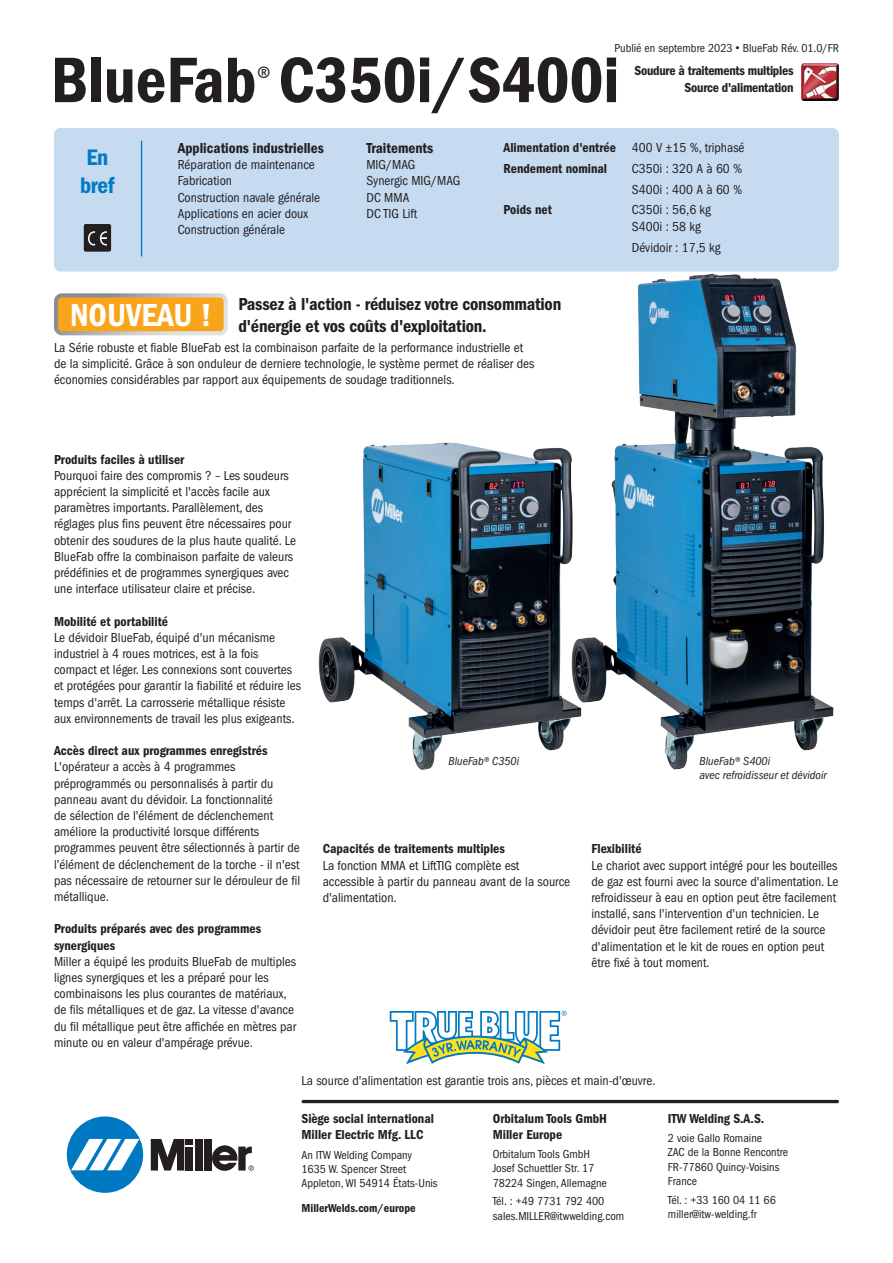
<style>
.page{position:relative;width:893px;height:1263px;background:#fff}
.page>*{position:absolute;margin:0;border:0;box-sizing:border-box;transform-origin:0 0}
.t1{font:66.45px "ITC Franklin Gothic Std Dm Cd";color:#231f20}
.t2{font:33px "ITC Franklin Gothic Std Dm Cd";color:#fff}
.t3{font:condensed 28.95px "ITC Franklin Gothic Std";color:#231f20}
.t4{font:23.25px/27.9px "ITC Franklin Gothic Std Dm Cd";letter-spacing:-.02em;color:#007ac2}
.t5{font:18px/21.6px "ITC Franklin Gothic Std Dm Cd";letter-spacing:-.01em;color:#231f20}
.t6{font:15px "ITC Franklin Gothic Std Dm Cd";color:#231f20}
.t7{font:condensed 13.5px/16.2px "ITC Franklin Gothic Std";color:#231f20}
.t8{font:13.5px/16.2px "ITC Franklin Gothic Std Dm Cd";color:#231f20}
.t9{font:13.5px/16.2px "ITC Franklin Gothic Std Dm Cd";letter-spacing:-.02em;color:#231f20;text-align:right}
.t10{font:condensed 12px/14.4px "ITC Franklin Gothic Std";color:#231f20}
.t11{font:italic condensed 12px/14.4px "ITC Franklin Gothic Std";color:#231f20}
.t12{font:12px "ITC Franklin Gothic Std Dm Cd";color:#231f20}
.s1{font-family:"Arial";font-stretch:normal}
.s2{font-family:"ITC Franklin Gothic Std";font-stretch:condensed}
</style>
<div class="page">
<svg style="left:390px;top:1011px;width:177px;height:53px"></svg>
<div style="left:67px;top:1116px;width:76px;height:77px;background:#0079c2;border-radius:50%"></div>
<svg style="left:71px;top:1139px;width:68px;height:31px"></svg>
<div style="left:195px;top:1139px;width:7px;height:31px;background:#231f20"></div>
<div style="left:204px;top:1139px;width:7px;height:31px;background:#231f20"></div>
<svg style="left:151px;top:1139px;width:42px;height:31px"></svg>
<svg style="left:212px;top:1145px;width:42px;height:26px"></svg>
<hr style="left:301px;top:1100px;width:538px;height:3px;background:#231f20;border-radius:2px">
<img style="left:318px;top:442px;width:248px;height:328px">
<div style="left:54px;top:128px;width:785px;height:143px;background:#c6daf0;border-radius:6px"></div>
<hr style="left:141px;top:141px;width:1px;height:115px;background:#007ac2">
<svg style="left:84px;top:224px;width:27px;height:28px"></svg>
<div style="left:56px;top:295px;width:170px;height:38px;background:#f9a51b;border-radius:6px"></div>
<div style="left:54px;top:293px;width:174px;height:42px;border:4px solid #fff;border-radius:6px"></div>
<img style="left:566px;top:267px;width:273px;height:503px">
<img style="left:801px;top:63px;width:38px;height:38px">
<p class="t10" style="left:614px;top:41px;width:226px">Publié en septembre 2023 <span class="s1">•</span> BlueFab Rév. 01.0/FR</p>
<h1 class="t1" style="left:51px;top:42px;width:570px">BlueFab C350i/S400i</h1>
<p class="t9" style="left:635px;top:63px;width:160px">Soudure à traitements multiples<br>Source d'alimentation</p>
<h3 class="t3" style="left:256px;top:60px;width:16px">®</h3>
<h3 class="t4" style="left:80px;top:144px;width:36px">En bref</h3>
<p class="t6" style="left:178px;top:139px;width:148px">Applications industrielles</p>
<p class="t7" style="left:178px;top:157px;width:144px">Réparation de maintenance<br>Fabrication<br>Construction navale générale<br>Applications en acier doux<br>Construction générale</p>
<p class="t6" style="left:366px;top:139px;width:68px">Traitements</p>
<p class="t7" style="left:366px;top:157px;width:95px">MIG/MAG<br>Synergic MIG/MAG<br>DC MMA<br>DC TIG Lift</p>
<p class="t8" style="left:503px;top:137px;width:243px;line-height:21.1px">Alimentation d'entrée <span class="s2">400 V ±15 %, triphasé<br></span>Rendement nominal</p>
<p class="t7" style="left:632px;top:158px;width:112px;line-height:21px">C350i : 320 A à 60 %<br>S400i : 400 A à 60 %</p>
<p class="t8" style="left:503px;top:202px;width:50px">Poids net</p>
<p class="t7" style="left:632px;top:201px;width:80px;line-height:16.8px">C350i : 56,6 kg<br>S400i : 58 kg</p>
<p class="t7" style="left:632px;top:240px;width:90px">Dévidoir : 17,5 kg</p>
<h3 class="t5" style="left:238px;top:293px;width:324px">Passez à l'action - réduisez votre consommation d'énergie et vos coûts d'exploitation.</h3>
<p class="t7" style="left:54px;top:340px;width:482px">La Série robuste et fiable BlueFab est la combinaison parfaite de la performance industrielle et de la simplicité. Grâce à son onduleur de derniere technologie, le système permet de réaliser des économies considérables par rapport aux équipements de soudage traditionnels.</p>
<h2 class="t2" style="left:70px;top:296px;width:143px">NOUVEAU !</h2>
<p class="t8" style="left:54px;top:451px;width:132px">Produits faciles à utiliser</p>
<p class="t7" style="left:54px;top:467px;width:244px">Pourquoi faire des compromis ? – Les soudeurs apprécient la simplicité et l'accès facile aux paramètres importants. Parallèlement, des réglages plus fins peuvent être nécessaires pour obtenir des soudures de la plus haute qualité. Le BlueFab offre la combinaison parfaite de valeurs prédéfinies et de programmes synergiques avec une interface utilisateur claire et précise.</p>
<p class="t8" style="left:54px;top:613px;width:116px">Mobilité et portabilité</p>
<p class="t7" style="left:54px;top:629px;width:249px">Le dévidoir BlueFab, équipé d'un mécanisme industriel à 4 roues motrices, est à la fois compact et léger. Les connexions sont couvertes et protégées pour garantir la fiabilité et réduire les temps d'arrêt. La carrosserie métallique résiste aux environnements de travail les plus exigeants.</p>
<p class="t8" style="left:54px;top:743px;width:215px">Accès direct aux programmes enregistrés</p>
<p class="t7" style="left:54px;top:759px;width:248px">L'opérateur a accès à 4 programmes préprogrammés ou personnalisés à partir du panneau avant du dévidoir. La fonctionnalité<br>de sélection de l'élément de déclenchement améliore la productivité lorsque différents programmes peuvent être sélectionnés à partir de l’élément de déclenchement de la torche - il n'est pas nécessaire de retourner sur le dérouleur de fil métallique.</p>
<p class="t8" style="left:54px;top:921px;width:209px">Produits préparés avec des programmes synergiques</p>
<p class="t7" style="left:54px;top:953px;width:244px">Miller a équipé les produits BlueFab de multiples lignes synergiques et les a préparé pour les combinaisons les plus courantes de matériaux, de fils métalliques et de gaz. La vitesse d'avance du fil métallique peut être affichée en mètres par minute ou en valeur d'ampérage prévue.</p>
<p class="t11" style="left:449px;top:754px;width:72px">BlueFab® C350i</p>
<p class="t11" style="left:700px;top:754px;width:129px">BlueFab® S400i<br>avec refroidisseur et dévidoir</p>
<p class="t8" style="left:323px;top:841px;width:184px">Capacités de traitements multiples</p>
<p class="t7" style="left:323px;top:857px;width:249px">La fonction MMA et LiftTIG complète est accessible à partir du panneau avant de la source d'alimentation.</p>
<p class="t8" style="left:591px;top:841px;width:52px">Flexibilité</p>
<p class="t7" style="left:591px;top:857px;width:248px">Le chariot avec support intégré pour les bouteilles de gaz est fourni avec la source d'alimentation. Le refroidisseur à eau en option peut être facilement installé, sans l'intervention d'un technicien. Le dévidoir peut être facilement retiré de la source d'alimentation et le kit de roues en option peut être fixé à tout moment.</p>
<p class="t7" style="left:301px;top:1072px;width:356px">La source d'alimentation est garantie trois ans, pièces et main-d'œuvre.</p>
<p class="t8" style="left:301px;top:1110px;width:134px">Siège social international<br>Miller Electric Mfg. LLC</p>
<p class="t10" style="left:301px;top:1147px;width:138px">An ITW Welding Company<br>1635 W. Spencer Street<br>Appleton, WI 54914 États-Unis</p>
<p class="t12" style="left:301px;top:1201px;width:116px">MillerWelds.com/europe</p>
<p class="t8" style="left:493px;top:1110px;width:116px">Orbitalum Tools GmbH<br>Miller Europe</p>
<p class="t10" style="left:493px;top:1147px;width:116px">Orbitalum Tools GmbH<br>Josef Schuettler Str. 17<br>78224 Singen, Allemagne</p>
<p class="t10" style="left:493px;top:1194px;width:133px">Tél. : +49 7731 792 400 sales.MILLER@itwwelding.com</p>
<p class="t8" style="left:668px;top:1110px;width:98px">ITW Welding S.A.S.</p>
<p class="t10" style="left:668px;top:1131px;width:122px">2 voie Gallo Romaine<br>ZAC de la Bonne Rencontre<br>FR-77860 Quincy-Voisins<br>France</p>
<p class="t10" style="left:668px;top:1192px;width:109px">Tél. : +33 160 04 11 66 miller@itw-welding.fr</p>
</div>
